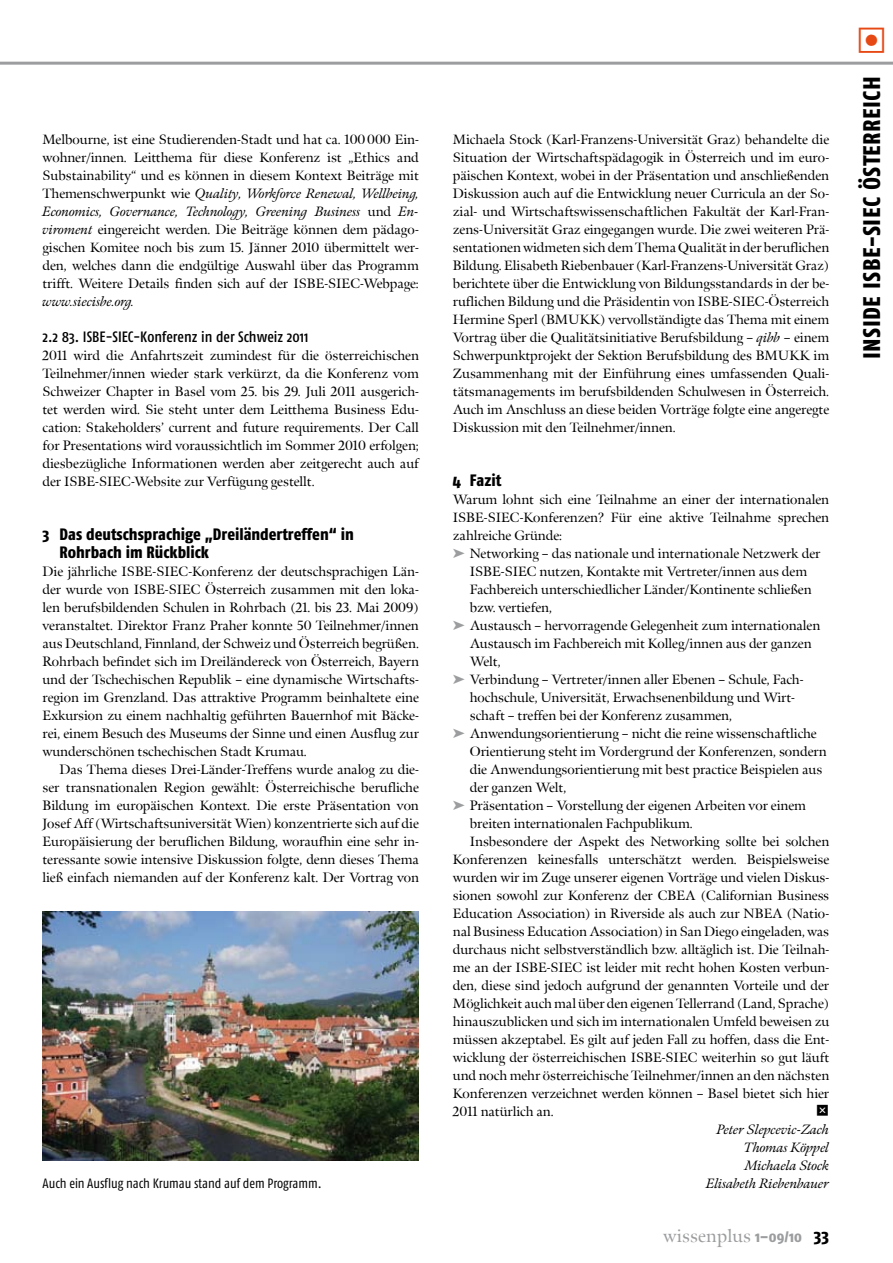
<style>
.page{position:relative;width:893px;height:1263px;background:#fff}
.page>*{position:absolute;margin:0;border:0;box-sizing:border-box;transform-origin:0 0}
.t1{font:31.5px "Button Bonus Square Positive";color:#e74914}
.t2{font:24px "Fago Co Exb Caps";letter-spacing:.015em;color:#000}
.t3{font:18px "Meno";letter-spacing:.015em;color:#9c9d9f}
.t4{font:16.5px/18px "Fago Co Exb";color:#000}
.t5{font:15px "Fago Co Med";color:#000}
.t6{font:13.5px/18px "Meno";color:#000;text-align:justify}
.t7{font:italic 13.5px/18px "Meno";color:#000;text-align:justify}
.t8{font:13.5px "Fago Co";color:#000}
.t9{font:13.5px "Button Bonus Square Negative";color:#000}
.s1{font-style:italic}
.s2{color:#9c9d9f}
.s3{font-family:"Fago Co Exb";font-size:15px}
.s4{font-family:"Fago Co Exb";color:#000}
</style>
<div class="page">
<hr style="left:0;top:62px;width:893px;height:3px;background:#9c9d9f">
<img style="left:43px;top:912px;width:376px;height:249px">
<p class="t6" style="left:43px;top:131px;width:378px">Melbourne, ist eine Studierenden-Stadt und hat ca. 100000 Ein&shy;wohner/innen. Leitthema für diese Konferenz ist „Ethics and Substainability“ und es können in diesem Kontext Beiträge mit Themenschwerpunkt wie <span class="s1">Quality, Workforce Renewal, Wellbeing, Economics, Governance, Technology, Greening Business</span> und <span class="s1">En&shy;viroment</span> eingereicht werden. Die Beiträge können dem pädago&shy;gischen Komitee noch bis zum 15. Jänner 2010 übermittelt wer&shy;den, welches dann die endgültige Auswahl über das Programm trifft. Weitere Details finden sich auf der ISBE-SIEC-Webpage:</p>
<p class="t7" style="left:43px;top:292px;width:93px">www.siecisbe.org.</p>
<p class="t5" style="left:43px;top:328px;width:267px">2.2 83. ISBE-SIEC-Konferenz in der Schweiz 2011</p>
<p class="t6" style="left:43px;top:347px;width:378px">2011 wird die Anfahrtszeit zumindest für die österreichischen Teilnehmer/innen wieder stark verkürzt, da die Konferenz vom Schweizer Chapter in Basel vom 25. bis 29. Juli 2011 ausgerich&shy;tet werden wird. Sie steht unter dem Leitthema Business Edu&shy;cation: Stakeholders’ current and future requirements. Der Call for Presentations wird voraussichtlich im Sommer 2010 erfolgen; diesbezügliche Informationen werden aber zeitgerecht auch auf der ISBE-SIEC-Website zur Verfügung gestellt.</p>
<p class="t4" style="left:60px;top:525px;width:296px;text-indent:-17px">3 Das deutschsprachige „Dreiländertreffen“ in<br>Rohrbach im Rückblick</p>
<p class="t6" style="left:43px;top:563px;width:378px">Die jährliche ISBE-SIEC-Konferenz der deutschsprachigen Län&shy;der wurde von ISBE-SIEC Österreich zusammen mit den loka&shy;len berufsbildenden Schulen in Rohrbach (21. bis 23. Mai 2009) veranstaltet. Direktor Franz Praher konnte 50 Teilnehmer/innen aus Deutschland, Finnland, der Schweiz und Österreich begrüßen.<br>Rohrbach befindet sich im Dreiländereck von Österreich, Bayern und der Tschechischen Republik – eine dynamische Wirtschafts&shy;region im Grenzland. Das attraktive Programm beinhaltete eine Exkursion zu einem nachhaltig geführten Bauernhof mit Bäcke&shy;rei, einem Besuch des Museums der Sinne und einen Ausflug zur wunderschönen tschechischen Stadt Krumau.</p>
<p class="t6" style="left:43px;top:760px;width:378px;text-indent:17px">Das Thema dieses Drei-Länder-Treffens wurde analog zu die&shy;ser transnationalen Region gewählt: Österreichische berufliche Bildung im europäischen Kontext. Die erste Präsentation von Josef Aff (Wirtschaftsuniversität Wien) konzentrierte sich auf die Europäisierung der beruflichen Bildung, woraufhin eine sehr in&shy;teressante sowie intensive Diskussion folgte, denn dieses Thema ließ einfach niemanden auf der Konferenz kalt. Der Vortrag von</p>
<p class="t6" style="left:453px;top:130px;width:378px">Michaela Stock (Karl-Franzens-Universität Graz) behandelte die Situation der Wirtschaftspädagogik in Österreich und im euro&shy;päischen Kontext, wobei in der Präsentation und anschließenden Diskussion auch auf die Entwicklung neuer Curricula an der So&shy;zial- und Wirtschaftswissenschaftlichen Fakultät der Karl-Fran&shy;zens-Universität Graz eingegangen wurde. Die zwei weiteren Prä&shy;sentationen widmeten sich dem Thema Qualität in der beruflichen Bildung. Elisabeth Riebenbauer (Karl-Franzens-Universität Graz) berichtete über die Entwicklung von Bildungsstandards in der be&shy;ruflichen Bildung und die Präsidentin von ISBE-SIEC-Österreich Hermine Sperl (BMUKK) vervollständigte das Thema mit einem Vortrag über die Qualitätsinitiative Berufsbildung – <span class="s1">qibb</span> – einem Schwerpunktprojekt der Sektion Berufsbildung des BMUKK im Zusammenhang mit der Einführung eines umfassenden Quali&shy;tätsmanagements im berufsbildenden Schulwesen in Österreich.<br>Auch im Anschluss an diese beiden Vorträge folgte eine angeregte Diskussion mit den Teilnehmer/innen.</p>
<p class="t4" style="left:453px;top:471px;width:50px">4 Fazit</p>
<p class="t6" style="left:453px;top:491px;width:378px">Warum lohnt sich eine Teilnahme an einer der internationalen</p>
<p class="t6" style="left:453px;top:509px;width:378px">ISBE-SIEC-Konferenzen? Für eine aktive Teilnahme sprechen</p>
<p class="t6" style="left:453px;top:526px;width:111px">zahlreiche Gründe:</p>
<p class="t6" style="left:453px;top:544px;width:369px"><span class="s2">➤</span> Networking – das nationale und internationale Netzwerk der</p>
<p class="t6" style="left:470px;top:562px;width:339px">ISBE-SIEC nutzen, Kontakte mit Vertreter/innen aus dem</p>
<p class="t6" style="left:470px;top:580px;width:343px">Fachbereich unterschiedlicher Länder/Kontinente schließen</p>
<p class="t6" style="left:470px;top:598px;width:84px">bzw. vertiefen,</p>
<p class="t6" style="left:453px;top:616px;width:369px"><span class="s2">➤</span> Austausch – hervorragende Gelegenheit zum internationalen</p>
<p class="t6" style="left:470px;top:634px;width:343px">Austausch im Fachbereich mit Kolleg/innen aus der ganzen</p>
<p class="t6" style="left:470px;top:652px;width:32px">Welt,</p>
<p class="t6" style="left:453px;top:670px;width:352px"><span class="s2">➤</span> Verbindung – Vertreter/innen aller Ebenen – Schule, Fach-</p>
<p class="t6" style="left:470px;top:688px;width:327px">hochschule, Universität, Erwachsenenbildung und Wirt-</p>
<p class="t6" style="left:470px;top:706px;width:264px">schaft – treffen bei der Konferenz zusammen,</p>
<p class="t6" style="left:453px;top:724px;width:365px"><span class="s2">➤</span> Anwendungsorientierung – nicht die reine wissenschaftliche</p>
<p class="t6" style="left:470px;top:742px;width:358px">Orientierung steht im Vordergrund der Konferenzen, sondern</p>
<p class="t6" style="left:470px;top:760px;width:354px">die Anwendungsorientierung mit best practice Beispielen aus</p>
<p class="t6" style="left:470px;top:778px;width:98px">der ganzen Welt,</p>
<p class="t6" style="left:453px;top:796px;width:355px"><span class="s2">➤</span> Präsentation – Vorstellung der eigenen Arbeiten vor einem</p>
<p class="t6" style="left:470px;top:814px;width:224px">breiten internationalen Fachpublikum.</p>
<p class="t6" style="left:470px;top:832px;width:361px">Insbesondere der Aspekt des Networking sollte bei solchen</p>
<p class="t6" style="left:453px;top:850px;width:378px">Konferenzen keinesfalls unterschätzt werden. Beispielsweise</p>
<p class="t6" style="left:453px;top:868px;width:378px">wurden wir im Zuge unserer eigenen Vorträge und vielen Diskus-</p>
<p class="t6" style="left:453px;top:886px;width:378px">sionen sowohl zur Konferenz der CBEA (Californian Business</p>
<p class="t6" style="left:453px;top:904px;width:378px">Education Association) in Riverside als auch zur NBEA (Natio-</p>
<p class="t6" style="left:453px;top:922px;width:378px">nal Business Education Association) in San Diego eingeladen, was</p>
<p class="t6" style="left:453px;top:940px;width:378px">durchaus nicht selbstverständlich bzw. alltäglich ist. Die Teilnah-</p>
<p class="t6" style="left:453px;top:958px;width:378px">me an der ISBE-SIEC ist leider mit recht hohen Kosten verbun-</p>
<p class="t6" style="left:453px;top:976px;width:378px">den, diese sind jedoch aufgrund der genannten Vorteile und der</p>
<p class="t6" style="left:453px;top:994px;width:378px">Möglichkeit auch mal über den eigenen Tellerrand (Land, Sprache)</p>
<p class="t6" style="left:453px;top:1012px;width:378px">hinauszublicken und sich im internationalen Umfeld beweisen zu</p>
<p class="t6" style="left:453px;top:1030px;width:378px">müssen akzeptabel. Es gilt auf jeden Fall zu hoffen, dass die Ent-</p>
<p class="t6" style="left:453px;top:1048px;width:378px">wicklung der österreichischen ISBE-SIEC weiterhin so gut läuft</p>
<p class="t6" style="left:453px;top:1066px;width:378px">und noch mehr österreichische Teilnehmer/innen an den nächsten</p>
<p class="t6" style="left:453px;top:1084px;width:378px">Konferenzen verzeichnet werden können – Basel bietet sich hier</p>
<p class="t6" style="left:453px;top:1102px;width:102px">2011 natürlich an.</p>
<p class="t9" style="left:816px;top:1105px;width:15px">Y</p>
<p class="t7" style="left:744px;top:1120px;width:87px;text-indent:-27px">Peter Slepcevic-Zach Thomas Köppel Michaela Stock</p>
<p class="t8" style="left:43px;top:1176px;width:281px">Auch ein Ausflug nach Krumau stand auf dem Programm.</p>
<p class="t7" style="left:706px;top:1174px;width:125px">Elisabeth Riebenbauer</p>
<h3 class="t3" style="left:663px;top:1225px;width:168px">wissenplus <span class="s3">1–09/10</span> <span class="s4">33</span></h3>
<h1 class="t1" style="left:856px;top:26px;width:33px">&gt;</h1>
<h2 class="t2" style="left:857px;top:359px;width:284px;rotate:-90deg">Inside ISBE-SIEC Österreich</h2>
</div>
